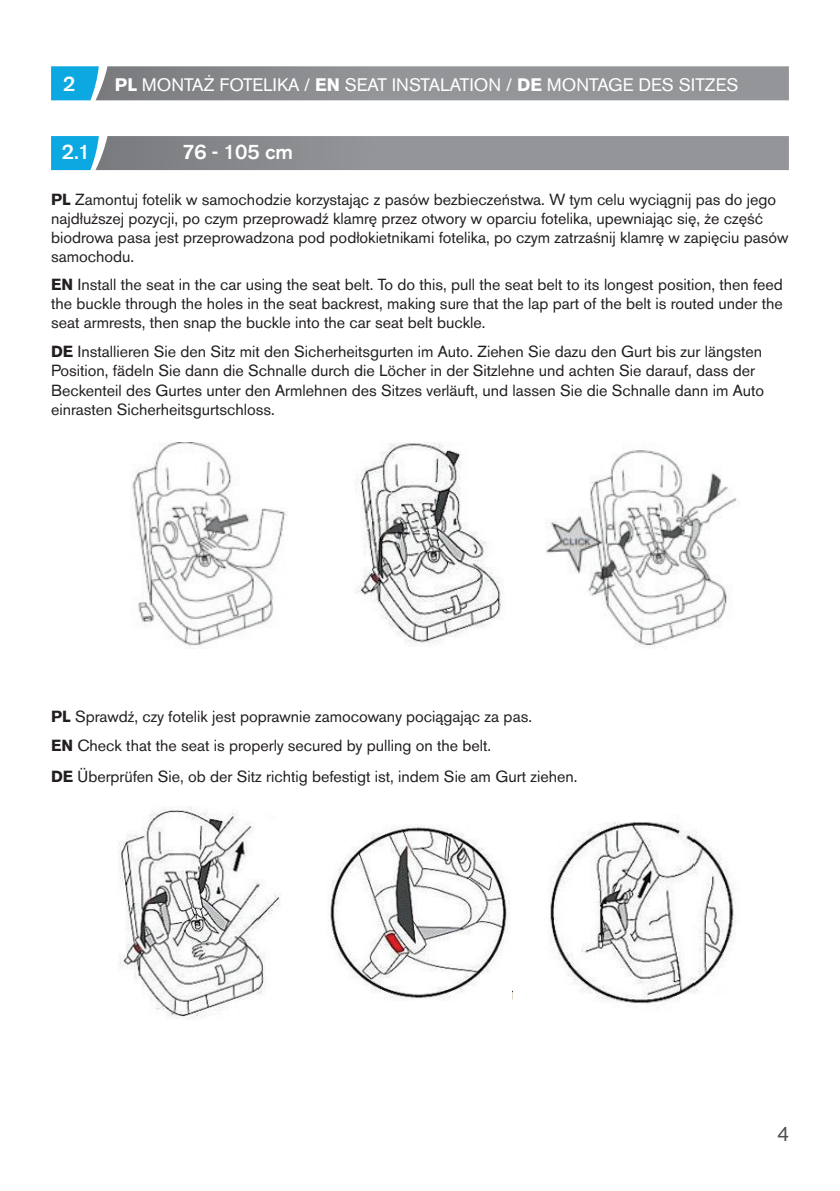
<style>
.page{position:relative;width:840px;height:1191px;background:#fff}
.page>*{position:absolute;margin:0;border:0;box-sizing:border-box;transform-origin:0 0}
.t1{font:500 20px "Volvo Sans Pro";color:#fff}
.t2{font:20px "Volvo Sans Pro";color:#4e4f50}
.t3{font:18px "Volvo Sans Pro";color:#fff}
.t4{font:16px/19.2px "Volvo Sans Pro";color:#231f20}
.s1{font-weight:700}
</style>
<div class="page">
<svg style="left:51px;top:66px;width:737px;height:34px;background:#889399"></svg>
<svg style="left:51px;top:136px;width:737px;height:34px;background:#879298"></svg>
<img style="left:130px;top:442px;width:157px;height:207px">
<img style="left:545px;top:450px;width:192px;height:199px">
<img style="left:355px;top:442px;width:150px;height:204px">
<img style="left:550px;top:822px;width:186px;height:182px">
<div style="left:680px;top:994px;width:58px;height:16px;background:#fff"></div>
<img style="left:119px;top:806px;width:162px;height:213px">
<div style="left:239px;top:1000px;width:43px;height:19px;background:#fff"></div>
<img style="left:330px;top:825px;width:180px;height:175px">
<div style="left:480px;top:974px;width:31px;height:26px;background:#fff"></div>
<p class="t1" style="left:63px;top:71px;width:14px">2</p>
<p class="t3" style="left:115px;top:74px;width:625px"><span class="s1">PL</span> MONTAŻ FOTELIKA / <span class="s1">EN</span> SEAT INSTALATION / <span class="s1">DE</span> MONTAGE DES SITZES</p>
<p class="t1" style="left:62px;top:140px;width:30px">2.1</p>
<p class="t1" style="left:182px;top:140px;width:112px">76 - 105 cm</p>
<p class="t4" style="left:51px;top:189px;width:738px"><span class="s1">PL</span> Zamontuj fotelik w samochodzie korzystając z pasów bezbieczeństwa. W tym celu wyciągnij pas do jego najdłuższej pozycji, po czym przeprowadź klamrę przez otwory w oparciu fotelika, upewniając się, że część biodrowa pasa jest przeprowadzona pod podłokietnikami fotelika, po czym zatrzaśnij klamrę w zapięciu pasów samochodu.</p>
<p class="t4" style="left:51px;top:275px;width:732px;text-align:justify"><span class="s1">EN</span> Install the seat in the car using the seat belt. To do this, pull the seat belt to its longest position, then feed the buckle through the holes in the seat backrest, making sure that the lap part of the belt is routed under the seat armrests, then snap the buckle into the car seat belt buckle.</p>
<p class="t4" style="left:51px;top:342px;width:714px"><span class="s1">DE</span> Installieren Sie den Sitz mit den Sicherheitsgurten im Auto. Ziehen Sie dazu den Gurt bis zur längsten Position, fädeln Sie dann die Schnalle durch die Löcher in der Sitzlehne und achten Sie darauf, dass der Beckenteil des Gurtes unter den Armlehnen des Sitzes verläuft, und lassen Sie die Schnalle dann im Auto einrasten Sicherheitsgurtschloss.</p>
<p class="t4" style="left:51px;top:706px;width:482px"><span class="s1">PL</span> Sprawdź, czy fotelik jest poprawnie zamocowany pociągając za pas.</p>
<p class="t4" style="left:51px;top:736px;width:441px"><span class="s1">EN</span> Check that the seat is properly secured by pulling on the belt.</p>
<p class="t4" style="left:51px;top:767px;width:527px"><span class="s1">DE</span> Überprüfen Sie, ob der Sitz richtig befestigt ist, indem Sie am Gurt ziehen.</p>
<p class="t2" style="left:776px;top:1122px;width:14px">4</p>
</div>
